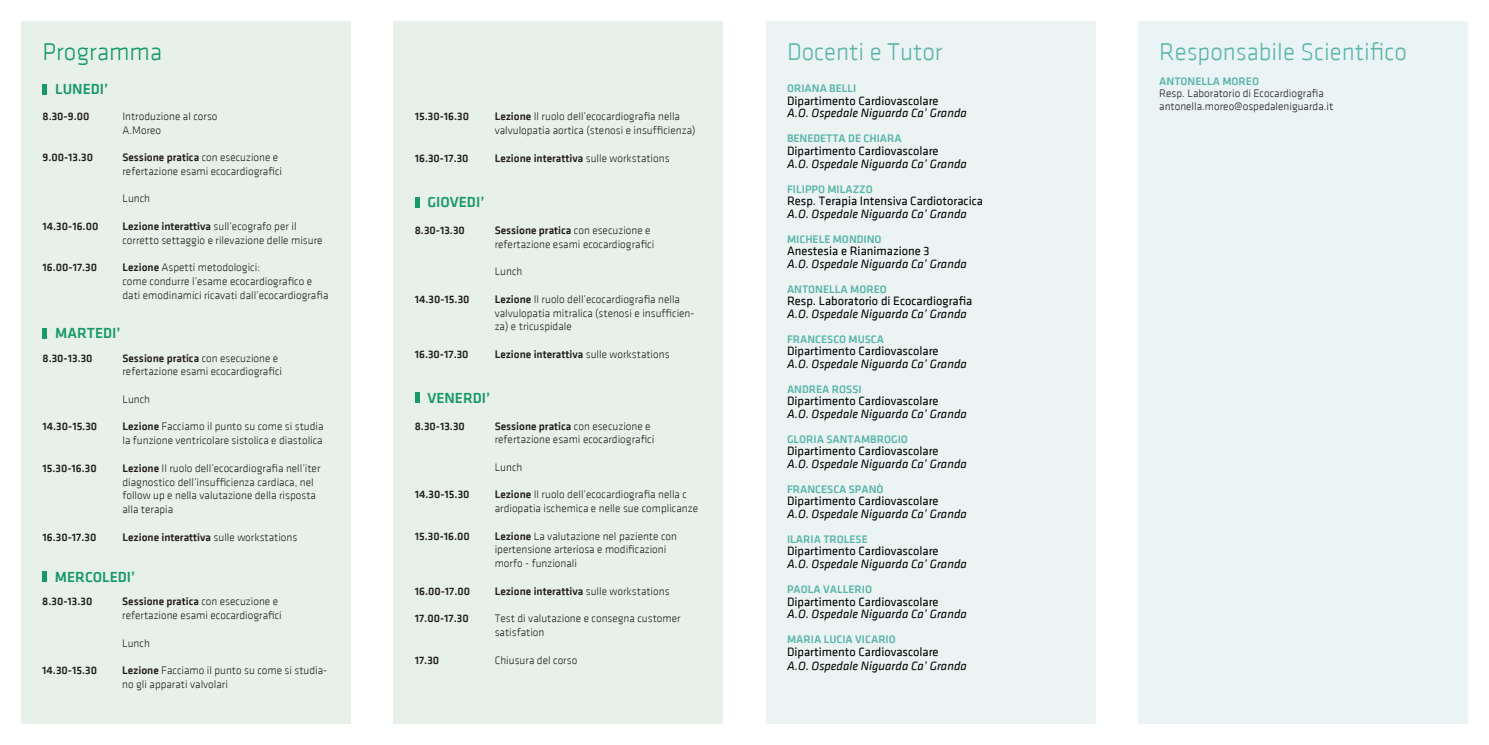
<style>
.page{position:relative;width:1489px;height:745px;background:#fff}
.page>*{position:absolute;margin:0;border:0;box-sizing:border-box;transform-origin:0 0}
.t1{font:300 25px "KLAVIKA";color:#5bb5aa}
.t2{font:300 25px "KLAVIKA";color:#179a64}
.t3{font:500 15px "KLAVIKA";color:#179a64}
.t4{font:italic 12.5px "KLAVIKA";color:#000}
.t5{font:12.5px "KLAVIKA";color:#000}
.t6{font:300 11.25px/13.8px "KLAVIKA";color:#231f20}
.t7{font:500 11.25px "KLAVIKA";color:#231f20}
.t8{font:500 11.25px "KLAVIKA";color:#5bb5aa}
.s1{font-weight:300}
.s2{font-weight:500}
</style>
<div class="page">
<div style="left:21px;top:21px;width:330px;height:702px;background:#e7f1ea"></div>
<div style="left:393px;top:21px;width:330px;height:702px;background:#e7f1ea"></div>
<div style="left:765px;top:21px;width:330px;height:702px;background:#ebf4f3"></div>
<div style="left:1137px;top:21px;width:330px;height:702px;background:#ebf4f5"></div>
<hr style="left:43px;top:83px;width:4px;height:11px;background:#179a64">
<hr style="left:43px;top:327px;width:4px;height:11px;background:#179a64">
<div style="left:42px;top:571px;width:5px;height:11px;background:#179a64"></div>
<hr style="left:415px;top:197px;width:4px;height:10px;background:#179a64">
<hr style="left:415px;top:392px;width:4px;height:10px;background:#179a64">
<p class="t2" style="left:43px;top:39px;width:121px">Programma</p>
<p class="t1" style="left:787px;top:39px;width:157px">Docenti e Tutor</p>
<p class="t3" style="left:55px;top:81px;width:54px">LUNEDI’</p>
<p class="t8" style="left:787px;top:83px;width:71px">ORIANA BELLI</p>
<p class="t5" style="left:787px;top:94px;width:153px">Dipartimento Cardiovascolare</p>
<p class="t4" style="left:787px;top:107px;width:181px">A.O. Ospedale Niguarda Ca’ Granda</p>
<p class="t8" style="left:787px;top:133px;width:116px">BENEDETTA DE CHIARA</p>
<p class="t5" style="left:787px;top:144px;width:153px">Dipartimento Cardiovascolare</p>
<p class="t4" style="left:787px;top:157px;width:181px">A.O. Ospedale Niguarda Ca’ Granda</p>
<p class="t8" style="left:787px;top:183px;width:87px">FILIPPO MILAZZO</p>
<p class="t5" style="left:787px;top:194px;width:197px">Resp. Terapia Intensiva Cardiotoracica</p>
<p class="t4" style="left:787px;top:207px;width:181px">A.O. Ospedale Niguarda Ca’ Granda</p>
<p class="t8" style="left:787px;top:233px;width:96px">MICHELE MONDINO</p>
<p class="t5" style="left:787px;top:244px;width:144px">Anestesia e Rianimazione 3</p>
<p class="t4" style="left:787px;top:257px;width:181px">A.O. Ospedale Niguarda Ca’ Granda</p>
<p class="t8" style="left:787px;top:283px;width:101px">ANTONELLA MOREO</p>
<p class="t5" style="left:787px;top:294px;width:187px">Resp. Laboratorio di Ecocardiografia</p>
<p class="t4" style="left:787px;top:307px;width:181px">A.O. Ospedale Niguarda Ca’ Granda</p>
<p class="t8" style="left:787px;top:333px;width:99px">FRANCESCO MUSCA</p>
<p class="t5" style="left:787px;top:344px;width:153px">Dipartimento Cardiovascolare</p>
<p class="t4" style="left:787px;top:357px;width:181px">A.O. Ospedale Niguarda Ca’ Granda</p>
<p class="t8" style="left:787px;top:383px;width:76px">ANDREA ROSSI</p>
<p class="t5" style="left:787px;top:394px;width:153px">Dipartimento Cardiovascolare</p>
<p class="t4" style="left:787px;top:407px;width:181px">A.O. Ospedale Niguarda Ca’ Granda</p>
<p class="t8" style="left:787px;top:433px;width:122px">GLORIA SANTAMBROGIO</p>
<p class="t5" style="left:787px;top:444px;width:153px">Dipartimento Cardiovascolare</p>
<p class="t4" style="left:787px;top:457px;width:181px">A.O. Ospedale Niguarda Ca’ Granda</p>
<p class="t8" style="left:787px;top:483px;width:98px">FRANCESCA SPANÒ</p>
<p class="t5" style="left:787px;top:494px;width:153px">Dipartimento Cardiovascolare</p>
<p class="t4" style="left:787px;top:507px;width:181px">A.O. Ospedale Niguarda Ca’ Granda</p>
<p class="t8" style="left:787px;top:533px;width:82px">ILARIA TROLESE</p>
<p class="t5" style="left:787px;top:544px;width:153px">Dipartimento Cardiovascolare</p>
<p class="t4" style="left:787px;top:557px;width:181px">A.O. Ospedale Niguarda Ca’ Granda</p>
<p class="t8" style="left:787px;top:583px;width:87px">PAOLA VALLERIO</p>
<p class="t5" style="left:787px;top:594px;width:153px">Dipartimento Cardiovascolare</p>
<p class="t4" style="left:787px;top:607px;width:181px">A.O. Ospedale Niguarda Ca’ Granda</p>
<p class="t8" style="left:787px;top:633px;width:110px">MARIA LUCIA VICARIO</p>
<p class="t5" style="left:787px;top:644px;width:153px">Dipartimento Cardiovascolare</p>
<p class="t4" style="left:787px;top:658px;width:181px">A.O. Ospedale Niguarda Ca’ Granda</p>
<p class="t6" style="left:122px;top:109px;width:96px">Introduzione al corso</p>
<p class="t6" style="left:122px;top:123px;width:40px">A.Moreo</p>
<p class="t7" style="left:122px;top:151px;width:157px">Sessione pratica <span class="s1">con esecuzione e</span></p>
<p class="t6" style="left:122px;top:164px;width:161px">refertazione esami ecocardiografici</p>
<p class="t6" style="left:122px;top:192px;width:29px">Lunch</p>
<p class="t7" style="left:122px;top:220px;width:176px">Lezione interattiva <span class="s1">sull’ecografo per il</span></p>
<p class="t6" style="left:122px;top:233px;width:202px">corretto settaggio e rilevazione delle misure</p>
<p class="t6" style="left:122px;top:260px;width:139px"><span class="s2">Lezione</span> Aspetti metodologici:</p>
<p class="t6" style="left:122px;top:274px;width:207px">come condurre l’esame ecocardiografico e dati emodinamici ricavati dall’ecocardiografia</p>
<p class="t6" style="left:494px;top:110px;width:202px"><span class="s2">Lezione</span> Il ruolo dell’ecocardiografia nella valvulopatia aortica (stenosi e insufficienza)</p>
<p class="t7" style="left:494px;top:152px;width:176px">Lezione interattiva <span class="s1">sulle workstations</span></p>
<p class="t7" style="left:43px;top:110px;width:48px">8.30-9.00</p>
<p class="t7" style="left:43px;top:151px;width:52px">9.00-13.30</p>
<p class="t7" style="left:415px;top:111px;width:56px">15.30-16.30</p>
<p class="t7" style="left:415px;top:152px;width:55px">16.30-17.30</p>
<p class="t3" style="left:427px;top:194px;width:58px">GIOVEDI’</p>
<p class="t7" style="left:43px;top:220px;width:57px">14.30-16.00</p>
<p class="t7" style="left:43px;top:261px;width:56px">16.00-17.30</p>
<p class="t7" style="left:494px;top:224px;width:157px">Sessione pratica <span class="s1">con esecuzione e</span></p>
<p class="t6" style="left:494px;top:237px;width:161px">refertazione esami ecocardiografici</p>
<p class="t6" style="left:494px;top:265px;width:29px">Lunch</p>
<p class="t6" style="left:494px;top:292px;width:201px"><span class="s2">Lezione</span> Il ruolo dell’ecocardiografia nella valvulopatia mitralica (stenosi e insufficien&shy;za) e tricuspidale</p>
<p class="t7" style="left:494px;top:348px;width:176px">Lezione interattiva <span class="s1">sulle workstations</span></p>
<p class="t7" style="left:415px;top:224px;width:52px">8.30-13.30</p>
<p class="t7" style="left:415px;top:293px;width:56px">14.30-15.30</p>
<p class="t3" style="left:55px;top:325px;width:67px">MARTEDI’</p>
<p class="t7" style="left:415px;top:348px;width:55px">16.30-17.30</p>
<p class="t7" style="left:122px;top:351px;width:157px">Sessione pratica <span class="s1">con esecuzione e</span></p>
<p class="t6" style="left:122px;top:364px;width:161px">refertazione esami ecocardiografici</p>
<p class="t6" style="left:122px;top:392px;width:29px">Lunch</p>
<p class="t6" style="left:122px;top:419px;width:202px"><span class="s2">Lezione</span> Facciamo il punto su come si studia la funzione ventricolare sistolica e diastolica</p>
<p class="t6" style="left:122px;top:461px;width:199px"><span class="s2">Lezione</span> Il ruolo dell’ecocardiografia nell’iter diagnostico dell’insufficienza cardiaca, nel follow up e nella valutazione della risposta alla terapia</p>
<p class="t7" style="left:122px;top:530px;width:176px">Lezione interattiva <span class="s1">sulle workstations</span></p>
<p class="t7" style="left:43px;top:351px;width:52px">8.30-13.30</p>
<p class="t3" style="left:427px;top:389px;width:64px">VENERDI’</p>
<p class="t7" style="left:494px;top:419px;width:157px">Sessione pratica <span class="s1">con esecuzione e</span></p>
<p class="t6" style="left:494px;top:432px;width:161px">refertazione esami ecocardiografici</p>
<p class="t6" style="left:494px;top:460px;width:29px">Lunch</p>
<p class="t6" style="left:494px;top:487px;width:194px"><span class="s2">Lezione</span> Il ruolo dell’ecocardiografia nella c</p>
<p class="t6" style="left:494px;top:501px;width:205px">ardiopatia ischemica e nelle sue complicanze</p>
<p class="t6" style="left:494px;top:529px;width:184px"><span class="s2">Lezione</span> La valutazione nel paziente con</p>
<p class="t6" style="left:494px;top:542px;width:173px">ipertensione arteriosa e modificazioni</p>
<p class="t6" style="left:494px;top:556px;width:84px">morfo - funzionali</p>
<p class="t7" style="left:494px;top:584px;width:176px">Lezione interattiva <span class="s1">sulle workstations</span></p>
<p class="t6" style="left:494px;top:611px;width:187px">Test di valutazione e consegna customer satisfation</p>
<p class="t6" style="left:494px;top:652px;width:84px">Chiusura del corso</p>
<p class="t7" style="left:415px;top:419px;width:52px">8.30-13.30</p>
<p class="t7" style="left:43px;top:420px;width:56px">14.30-15.30</p>
<p class="t7" style="left:43px;top:461px;width:56px">15.30-16.30</p>
<p class="t7" style="left:415px;top:488px;width:56px">14.30-15.30</p>
<p class="t7" style="left:415px;top:529px;width:57px">15.30-16.00</p>
<p class="t7" style="left:43px;top:530px;width:55px">16.30-17.30</p>
<p class="t3" style="left:55px;top:568px;width:82px">MERCOLEDI’</p>
<p class="t7" style="left:42px;top:595px;width:52px">8.30-13.30</p>
<p class="t7" style="left:415px;top:584px;width:57px">16.00-17.00</p>
<p class="t7" style="left:415px;top:612px;width:55px">17.00-17.30</p>
<p class="t7" style="left:415px;top:653px;width:26px">17.30</p>
<p class="t7" style="left:122px;top:595px;width:157px">Sessione pratica <span class="s1">con esecuzione e</span></p>
<p class="t6" style="left:122px;top:608px;width:161px">refertazione esami ecocardiografici</p>
<p class="t6" style="left:122px;top:635px;width:29px">Lunch</p>
<p class="t6" style="left:122px;top:663px;width:207px"><span class="s2">Lezione</span> Facciamo il punto su come si studia&shy;no gli apparati valvolari</p>
<p class="t7" style="left:42px;top:664px;width:56px">14.30-15.30</p>
<p class="t1" style="left:1159px;top:39px;width:249px">Responsabile Scientifico</p>
<p class="t8" style="left:1159px;top:75px;width:101px">ANTONELLA MOREO</p>
<p class="t6" style="left:1159px;top:87px;width:166px">Resp. Laboratorio di Ecocardiografia</p>
<p class="t6" style="left:1159px;top:99px;width:175px">antonella.moreo@ospedaleniguarda.it</p>
</div>
